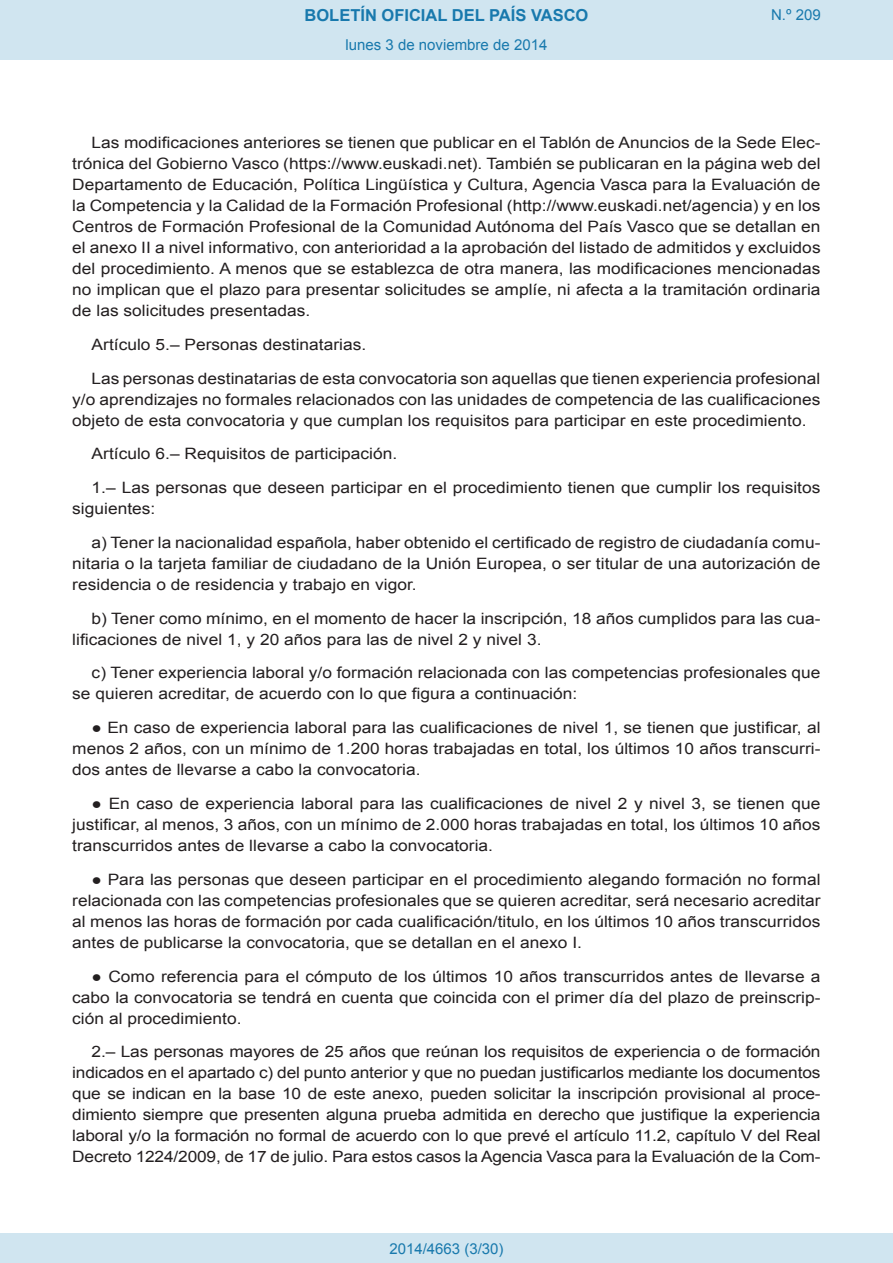
<style>
.page{position:relative;width:893px;height:1263px;background:#fff}
.page>*{position:absolute;margin:0;border:0;box-sizing:border-box;transform-origin:0 0}
.t1{font:700 16.5px "Arial";color:#1879ad}
.BOPVDetalle{font:15.6px/21px "Arial";color:#231f20;text-align:justify;scale:1.11 1}
.Paginacion_Centro{font:15px "Arial";color:#1879ad}
</style>
<div class="page">
<div style="left:0;top:0;width:893px;height:60px;background:#d0e5f0"></div>
<div style="left:0;top:1233px;width:893px;height:30px;background:#d0e5f0"></div>
<p class="t1" style="left:305px;top:4px;width:285px">BOLETÍN OFICIAL DEL PAÍS VASCO</p>
<p class="Paginacion_Centro" style="left:346px;top:35px;width:203px">lunes 3 de noviembre de 2014</p>
<p class="Paginacion_Centro" style="left:771px;top:5px;width:51px">N.º 209</p>
<p class="BOPVDetalle" style="left:72px;top:132px;width:676px;text-indent:19px">Las modificaciones anteriores se tienen que publicar en el Tablón de Anuncios de la Sede Elec&shy;trónica del Gobierno Vasco (https://www.euskadi.net). También se publicaran en la página web del Departamento de Educación, Política Lingüística y Cultura, Agencia Vasca para la Evaluación de la Competencia y la Calidad de la Formación Profesional (http://www.euskadi.net/agencia) y en los Centros de Formación Profesional de la Comunidad Autónoma del País Vasco que se detallan en el anexo II a nivel informativo, con anterioridad a la aprobación del listado de admitidos y excluidos del procedimiento. A menos que se establezca de otra manera, las modificaciones mencionadas no implican que el plazo para presentar solicitudes se amplíe, ni afecta a la tramitación ordinaria de las solicitudes presentadas.</p>
<p class="BOPVDetalle" style="left:92px;top:334px;width:249px">Artículo 5.– Personas destinatarias.</p>
<p class="BOPVDetalle" style="left:72px;top:368px;width:676px;text-indent:19px">Las personas destinatarias de esta convocatoria son aquellas que tienen experiencia profesional y/o aprendizajes no formales relacionados con las unidades de competencia de las cualificaciones objeto de esta convocatoria y que cumplan los requisitos para participar en este procedimiento.</p>
<p class="BOPVDetalle" style="left:92px;top:444px;width:277px">Artículo 6.– Requisitos de participación.</p>
<p class="BOPVDetalle" style="left:72px;top:477px;width:676px;text-indent:19px">1.– Las personas que deseen participar en el procedimiento tienen que cumplir los requisitos siguientes:</p>
<p class="BOPVDetalle" style="left:72px;top:532px;width:676px;text-indent:19px">a) Tener la nacionalidad española, haber obtenido el certificado de registro de ciudadanía comu&shy;nitaria o la tarjeta familiar de ciudadano de la Unión Europea, o ser titular de una autorización de residencia o de residencia y trabajo en vigor.</p>
<p class="BOPVDetalle" style="left:72px;top:608px;width:676px;text-indent:19px">b) Tener como mínimo, en el momento de hacer la inscripción, 18 años cumplidos para las cua&shy;lificaciones de nivel 1, y 20 años para las de nivel 2 y nivel 3.</p>
<p class="BOPVDetalle" style="left:72px;top:663px;width:676px;text-indent:19px">c) Tener experiencia laboral y/o formación relacionada con las competencias profesionales que se quieren acreditar, de acuerdo con lo que figura a continuación:</p>
<p class="BOPVDetalle" style="left:72px;top:717px;width:676px;text-indent:19px">● En caso de experiencia laboral para las cualificaciones de nivel 1, se tienen que justificar, al menos 2 años, con un mínimo de 1.200 horas trabajadas en total, los últimos 10 años transcurri&shy;dos antes de llevarse a cabo la convocatoria.</p>
<p class="BOPVDetalle" style="left:72px;top:793px;width:676px;text-indent:19px">● En caso de experiencia laboral para las cualificaciones de nivel 2 y nivel 3, se tienen que justificar, al menos, 3 años, con un mínimo de 2.000 horas trabajadas en total, los últimos 10 años transcurridos antes de llevarse a cabo la convocatoria.</p>
<p class="BOPVDetalle" style="left:72px;top:869px;width:676px;text-indent:19px">● Para las personas que deseen participar en el procedimiento alegando formación no formal relacionada con las competencias profesionales que se quieren acreditar, será necesario acreditar al menos las horas de formación por cada cualificación/titulo, en los últimos 10 años transcurridos antes de publicarse la convocatoria, que se detallan en el anexo I.</p>
<p class="BOPVDetalle" style="left:72px;top:966px;width:676px;text-indent:19px">● Como referencia para el cómputo de los últimos 10 años transcurridos antes de llevarse a cabo la convocatoria se tendrá en cuenta que coincida con el primer día del plazo de preinscrip&shy;ción al procedimiento.</p>
<p class="BOPVDetalle" style="left:72px;top:1041px;width:676px;text-indent:19px">2.– Las personas mayores de 25 años que reúnan los requisitos de experiencia o de formación indicados en el apartado c) del punto anterior y que no puedan justificarlos mediante los documentos que se indican en la base 10 de este anexo, pueden solicitar la inscripción provisional al proce&shy;dimiento siempre que presenten alguna prueba admitida en derecho que justifique la experiencia laboral y/o la formación no formal de acuerdo con lo que prevé el artículo 11.2, capítulo V del Real Decreto 1224/2009, de 17 de julio. Para estos casos la Agencia Vasca para la Evaluación de la Com-</p>
<p class="Paginacion_Centro" style="left:389px;top:1238px;width:116px">2014/4663 (3/30)</p>
</div>
